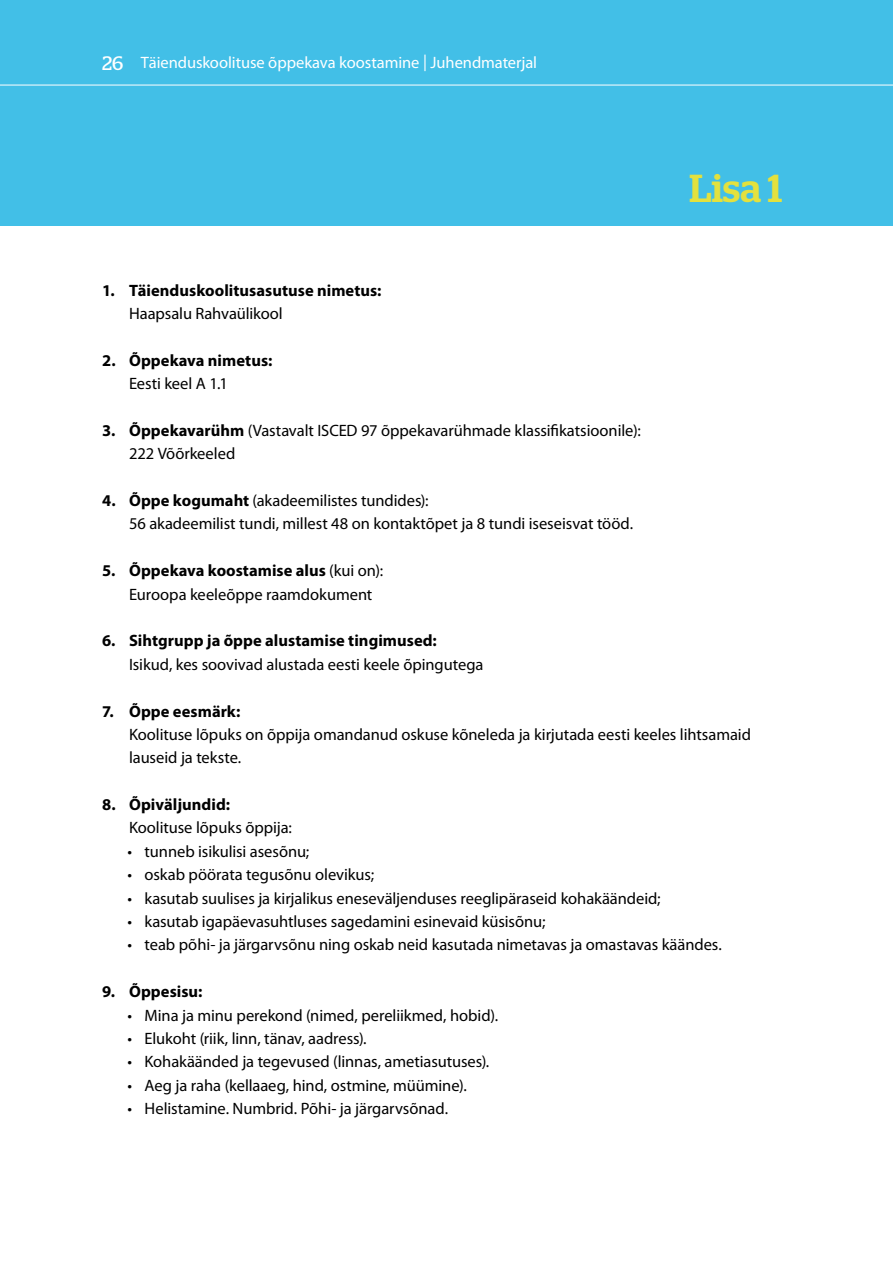
<style>
.page{position:relative;width:893px;height:1263px;background:#fff}
.page>*{position:absolute;margin:0;border:0;box-sizing:border-box;transform-origin:0 0}
.t1{font:500 39px "Stag";color:#e3e13e}
.t2{font:16.5px/23.4px "Myriad Pro";letter-spacing:-.005em;color:#000}
.t3{font:700 16.5px "Myriad Pro";letter-spacing:.005em;color:#000}
.t4{font:16.5px "Myriad Pro";letter-spacing:-.005em;color:#fff}
.s1{font-family:"Stag";font-size:19.5px}
.s2{font-weight:700}
</style>
<div class="page">
<div style="left:0;top:0;width:893px;height:225px;background:#42bfe7"></div>
<hr style="left:0;top:85px;width:893px;height:1px;background:#fff">
<p class="t4" style="left:102px;top:53px;width:437px"><span class="s1">26</span> Täienduskoolituse õppekava koostamine | Juhendmaterjal</p>
<h1 class="t1" style="left:689px;top:165px;width:94px">Lisa 1</h1>
<p class="t3" style="left:102px;top:281px;width:281px">1. Täienduskoolitusasutuse nimetus:</p>
<p class="t2" style="left:129px;top:302px;width:155px">Haapsalu Rahvaülikool</p>
<p class="t3" style="left:102px;top:351px;width:172px">2. Õppekava nimetus:</p>
<p class="t2" style="left:129px;top:372px;width:100px">Eesti keel A 1.1</p>
<p class="t2" style="left:129px;top:419px;width:513px;text-indent:-27px"><span class="s2">3. Õppekavarühm</span> (Vastavalt ISCED 97 õppekavarühmade klassifikatsioonile):<br>222 Võõrkeeled</p>
<p class="t2" style="left:129px;top:489px;width:506px;text-indent:-27px"><span class="s2">4. Õppe kogumaht</span> (akadeemilistes tundides):<br>56 akadeemilist tundi, millest 48 on kontaktõpet ja 8 tundi iseseisvat tööd.</p>
<p class="t2" style="left:129px;top:559px;width:256px;text-indent:-27px"><span class="s2">5. Õppekava koostamise alus</span> (kui on):<br>Euroopa keeleõppe raamdokument</p>
<p class="t3" style="left:102px;top:632px;width:336px">6. Sihtgrupp ja õppe alustamise tingimused:</p>
<p class="t2" style="left:129px;top:653px;width:356px">Isikud, kes soovivad alustada eesti keele õpingutega</p>
<p class="t3" style="left:102px;top:702px;width:140px">7. Õppe eesmärk:</p>
<p class="t2" style="left:129px;top:723px;width:623px">Koolituse lõpuks on õppija omandanud oskuse kõneleda ja kirjutada eesti keeles lihtsamaid lauseid ja tekste.</p>
<p class="t3" style="left:102px;top:795px;width:129px">8. Õpiväljundid:</p>
<p class="t2" style="left:129px;top:816px;width:164px">Koolituse lõpuks õppija:</p>
<p class="t2" style="left:128px;top:840px;width:183px">• tunneb isikulisi asesõnu;</p>
<p class="t2" style="left:128px;top:863px;width:248px">• oskab pöörata tegusõnu olevikus;</p>
<p class="t2" style="left:128px;top:887px;width:534px">• kasutab suulises ja kirjalikus eneseväljenduses reeglipäraseid kohakäändeid;</p>
<p class="t2" style="left:128px;top:910px;width:419px">• kasutab igapäevasuhtluses sagedamini esinevaid küsisõnu;</p>
<p class="t2" style="left:128px;top:933px;width:596px">• teab põhi- ja järgarvsõnu ning oskab neid kasutada nimetavas ja omastavas käändes.</p>
<p class="t3" style="left:102px;top:982px;width:102px">9. Õppesisu:</p>
<p class="t2" style="left:128px;top:1004px;width:372px">• Mina ja minu perekond (nimed, pereliikmed, hobid).</p>
<p class="t2" style="left:128px;top:1027px;width:241px">• Elukoht (riik, linn, tänav, aadress).</p>
<p class="t2" style="left:128px;top:1050px;width:363px">• Kohakäänded ja tegevused (linnas, ametiasutuses).</p>
<p class="t2" style="left:128px;top:1074px;width:341px">• Aeg ja raha (kellaaeg, hind, ostmine, müümine).</p>
<p class="t2" style="left:128px;top:1097px;width:322px">• Helistamine. Numbrid. Põhi- ja järgarvsõnad.</p>
</div>
